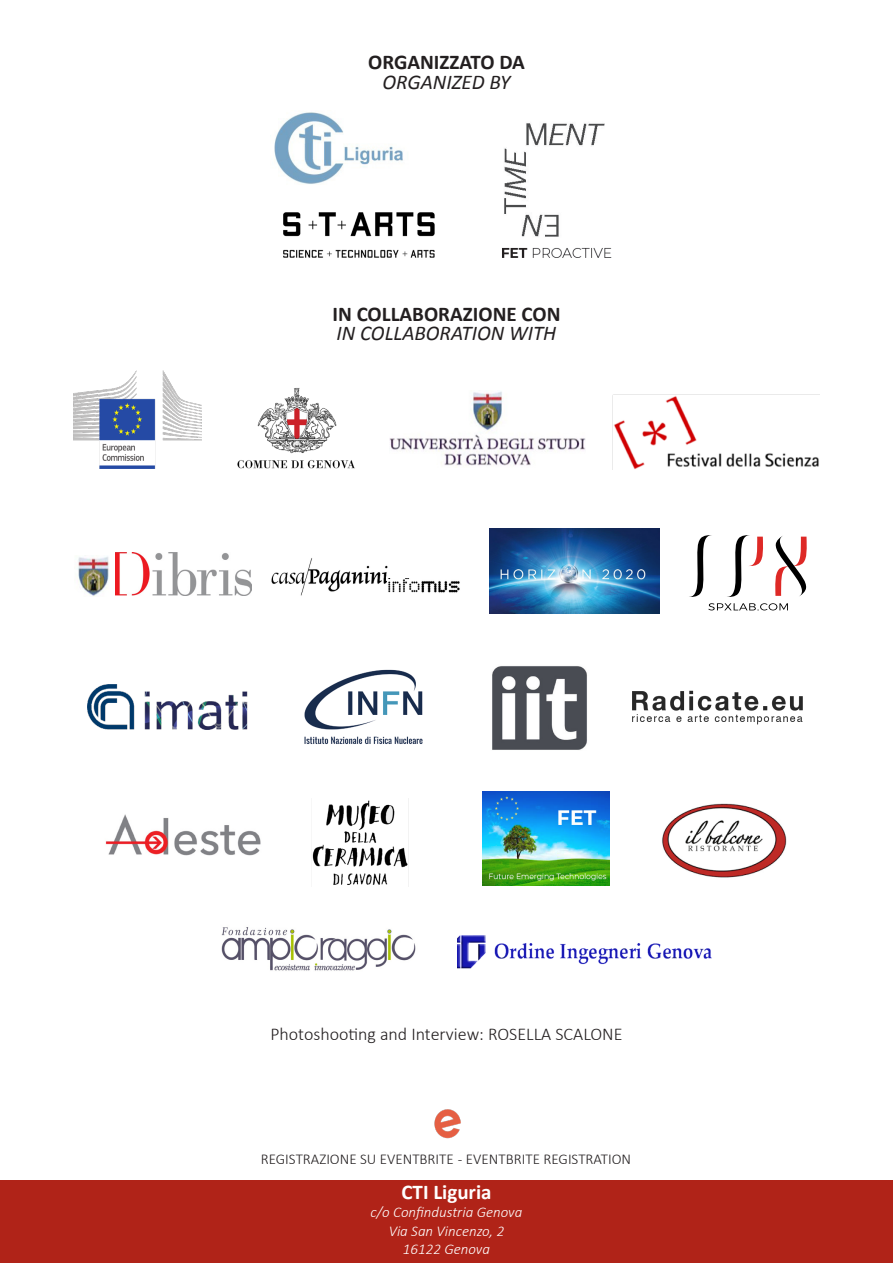
<style>
.page{position:relative;width:893px;height:1263px;background:#fff}
.page>*{position:absolute;margin:0;border:0;box-sizing:border-box;transform-origin:0 0}
.t1{font:700 21px "Calibri";color:#231f20}
.t2{font:italic 21px "Calibri";color:#231f20}
.t3{font:700 21px "Calibri";color:#fff}
.t4{font:300 18px "Calibri";color:#231f20}
.t5{font:italic 300 15px "Calibri";color:#fff}
.t6{font:300 15px "Calibri";color:#231f20}
</style>
<div class="page">
<div style="left:0;top:1180px;width:893px;height:83px;background:#b02318"></div>
<img style="left:283px;top:212px;width:152px;height:46px">
<img style="left:274px;top:112px;width:129px;height:72px">
<img style="left:502px;top:123px;width:110px;height:135px">
<img style="left:237px;top:388px;width:118px;height:81px">
<img style="left:74px;top:370px;width:128px;height:98px">
<img style="left:612px;top:394px;width:207px;height:75px">
<img style="left:389px;top:391px;width:197px;height:75px">
<img style="left:87px;top:685px;width:161px;height:45px">
<img style="left:304px;top:669px;width:119px;height:75px">
<img style="left:492px;top:666px;width:95px;height:84px">
<img style="left:633px;top:690px;width:170px;height:35px">
<img style="left:221px;top:927px;width:195px;height:44px">
<img style="left:457px;top:935px;width:255px;height:34px">
<img style="left:312px;top:800px;width:96px;height:85px">
<img style="left:105px;top:814px;width:156px;height:42px">
<img style="left:662px;top:803px;width:125px;height:75px">
<img style="left:482px;top:791px;width:128px;height:94px">
<img style="left:115px;top:552px;width:136px;height:43px">
<img style="left:77px;top:556px;width:32px;height:40px">
<img style="left:271px;top:558px;width:117px;height:38px">
<img style="left:387px;top:578px;width:73px;height:18px">
<img style="left:490px;top:528px;width:170px;height:85px">
<svg style="left:689px;top:535px;width:23px;height:62px"></svg>
<svg style="left:727px;top:535px;width:36px;height:62px"></svg>
<svg style="left:775px;top:536px;width:32px;height:61px"></svg>
<svg style="left:708px;top:603px;width:80px;height:7px"></svg>
<img style="left:434px;top:1109px;width:27px;height:30px">
<p class="t1" style="left:368px;top:48px;width:158px">ORGANIZZATO DA</p>
<p class="t2" style="left:382px;top:69px;width:129px">ORGANIZED BY</p>
<p class="t1" style="left:332px;top:299px;width:230px">IN COLLABORAZIONE CON</p>
<p class="t2" style="left:337px;top:320px;width:221px">IN COLLABORATION WITH</p>
<p class="t4" style="left:270px;top:1023px;width:354px">Photoshooting and Interview: ROSELLA SCALONE</p>
<p class="t6" style="left:261px;top:1150px;width:372px">REGISTRAZIONE SU EVENTBRITE - EVENTBRITE REGISTRATION</p>
<p class="t3" style="left:401px;top:1178px;width:92px">CTI Liguria</p>
<p class="t5" style="left:371px;top:1203px;width:153px">c/o Confindustria Genova</p>
<p class="t5" style="left:389px;top:1221px;width:117px">Via San Vincenzo, 2</p>
<p class="t5" style="left:403px;top:1239px;width:89px">16122 Genova</p>
</div>
